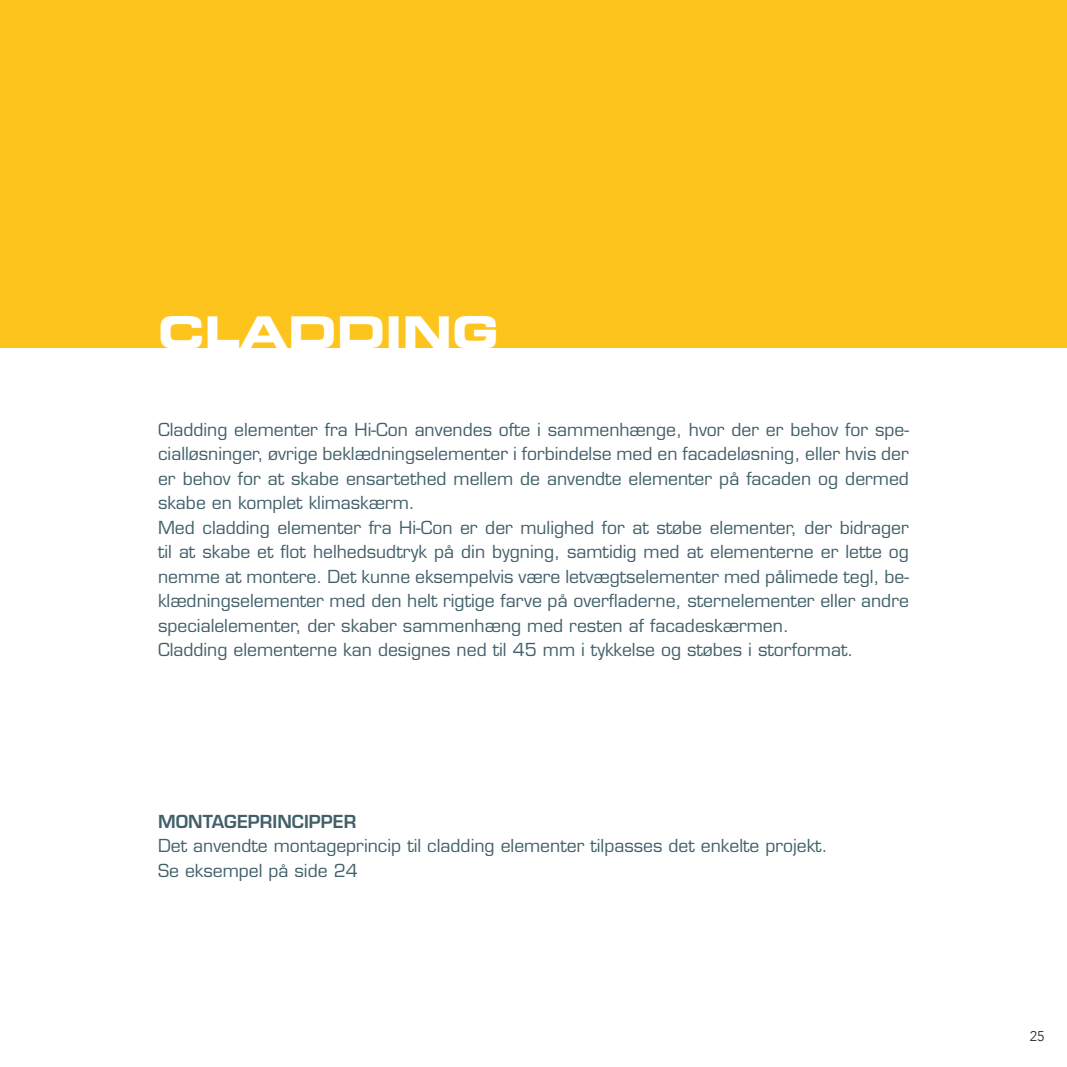
<style>
.page{position:relative;width:1067px;height:1067px;background:#fff}
.page>*{position:absolute;margin:0;border:0;box-sizing:border-box;transform-origin:0 0}
.t1{font:43.75px "Eurostile Bold Extended Two";color:#fff}
.t2{font:17.5px/24.5px "Eurostile";color:#42606a;text-align:justify}
.t3{font:600 17.5px "Eurostile LT Std";color:#42606a}
.t4{font:300 14px "Avenir";color:#231f20}
</style>
<div class="page">
<div style="left:0;top:0;width:1067px;height:347px;background:#fec41e"></div>
<p class="t1" style="left:158px;top:301px;width:342px">CLADDING</p>
<p class="t2" style="left:158px;top:417px;width:752px">Cladding elementer fra Hi-Con anvendes ofte i sammenhænge, hvor der er behov for spe&shy;cialløsninger, øvrige beklædningselementer i forbindelse med en facadeløsning, eller hvis der er behov for at skabe ensartethed mellem de anvendte elementer på facaden og dermed skabe en komplet klimaskærm.</p>
<p class="t2" style="left:158px;top:515px;width:752px">Med cladding elementer fra Hi-Con er der mulighed for at støbe elementer, der bidrager til at skabe et flot helhedsudtryk på din bygning, samtidig med at elementerne er lette og nemme at montere. Det kunne eksempelvis være letvægtselementer med pålimede tegl, be&shy;klædningselementer med den helt rigtige farve på overfladerne, sternelementer eller andre specialelementer, der skaber sammenhæng med resten af facadeskærmen.</p>
<p class="t2" style="left:158px;top:638px;width:697px">Cladding elementerne kan designes ned til 45 mm i tykkelse og støbes i storformat.</p>
<p class="t3" style="left:158px;top:810px;width:200px">MONTAGEPRINCIPPER</p>
<p class="t2" style="left:158px;top:834px;width:671px">Det anvendte montageprincip til cladding elementer tilpasses det enkelte projekt.</p>
<p class="t2" style="left:158px;top:858px;width:201px">Se eksempel på side 24</p>
<p class="t4" style="left:1029px;top:1028px;width:16px">25</p>
</div>
